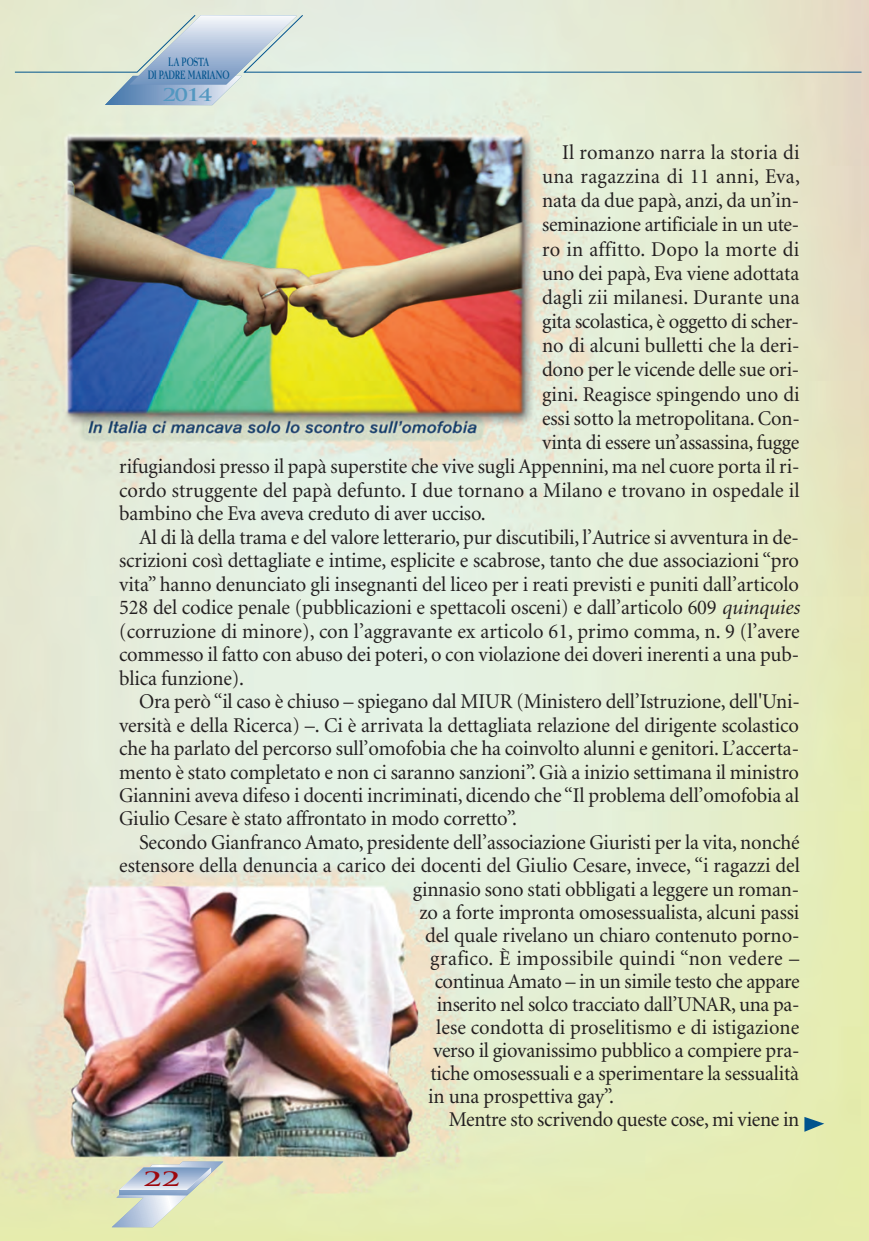
<style>
.page{position:relative;width:869px;height:1241px;background:#fff}
.page>*{position:absolute;margin:0;border:0;box-sizing:border-box;transform-origin:0 0}
.t1{font:21px/23.4px "Minion";letter-spacing:-.01em;color:#231f20;text-align:justify}
.t2{font:21px "Minion";letter-spacing:.015em;color:#231f20}
.t3{font:700 19.25px "Trajan Pro";color:#9d070d;scale:1.6 1}
.t4{font:700 17.15px "Trajan Pro";color:#5297c0;scale:1.33 1}
.t5{font:300 14px/13.8px "Graphic";color:#00538d;text-align:center;scale:.66 1}
.s1{font-style:italic}
</style>
<div class="page">
<img style="left:0;top:0;width:868px;height:1240px">
<svg style="left:112px;top:1161px;width:111px;height:65px"></svg>
<svg style="left:14px;top:14px;width:848px;height:91px"></svg>
<svg style="left:804px;top:1116px;width:19px;height:15px"></svg>
<p class="t5" style="left:148px;top:54px;width:125px">LA POSTA<br>DI PADRE MARIANO</p>
<p class="t4" style="left:162px;top:85px;width:39px">2014</p>
<p class="t1" style="left:542px;top:142px;width:259px;line-height:24.2px;text-indent:20px">Il romanzo narra la storia di una ragazzina di 11 anni, Eva, nata da due papà, anzi, da un’in&shy;seminazione artificiale in un ute&shy;ro in affitto. Dopo la morte di uno dei papà, Eva viene adottata dagli zii milanesi. Durante una gita scolastica, è oggetto di scher&shy;no di alcuni bulletti che la deri&shy;dono per le vicende delle sue ori&shy;gini. Reagisce spingendo uno di essi sotto la metropolitana. Con&shy;vinta di essere un’assassina, fugge</p>
<p class="t1" style="left:119px;top:456px;width:681px">rifugiandosi presso il papà superstite che vive sugli Appennini, ma nel cuore porta il ri&shy;cordo struggente del papà defunto. I due tornano a Milano e trovano in ospedale il bambino che Eva aveva creduto di aver ucciso.</p>
<p class="t1" style="left:119px;top:526px;width:681px;text-indent:20px">Al di là della trama e del valore letterario, pur discutibili, l’Autrice si avventura in de&shy;scrizioni così dettagliate e intime, esplicite e scabrose, tanto che due associazioni “pro vita” hanno denunciato gli insegnanti del liceo per i reati previsti e puniti dall’articolo 528 del codice penale (pubblicazioni e spettacoli osceni) e dall’articolo 609 <span class="s1">quinquies </span>(corruzione di minore), con l’aggravante ex articolo 61, primo comma, n. 9 (l’avere commesso il fatto con abuso dei poteri, o con violazione dei doveri inerenti a una pub&shy;blica funzione).</p>
<p class="t1" style="left:119px;top:691px;width:681px;text-indent:20px">Ora però “il caso è chiuso – spiegano dal MIUR (Ministero dell’Istruzione, dell'Uni&shy;versità e della Ricerca) –. Ci è arrivata la dettagliata relazione del dirigente scolastico che ha parlato del percorso sull’omofobia che ha coinvolto alunni e genitori. L’accerta&shy;mento è stato completato e non ci saranno sanzioni”. Già a inizio settimana il ministro Giannini aveva difeso i docenti incriminati, dicendo che “Il problema dell’omofobia al Giulio Cesare è stato affrontato in modo corretto”.</p>
<p class="t1" style="left:119px;top:832px;width:682px;text-align:right">Secondo Gianfranco Amato, presidente dell’associazione Giuristi per la vita, nonché estensore della denuncia a carico dei docenti del Giulio Cesare, invece, “i ragazzi del</p>
<p class="t3" style="left:143px;top:1167px;width:25px">22</p>
<p class="t1" style="left:412px;top:879px;width:388px">ginnasio sono stati obbligati a leggere un roman-</p>
<p class="t1" style="left:419px;top:902px;width:381px">zo a forte impronta omosessualista, alcuni passi</p>
<p class="t1" style="left:425px;top:925px;width:375px">del quale rivelano un chiaro contenuto porno-</p>
<p class="t2" style="left:430px;top:950px;width:370px">grafico. È impossibile quindi “non vedere –</p>
<p class="t1" style="left:434px;top:971px;width:366px">continua Amato – in un simile testo che appare</p>
<p class="t1" style="left:436px;top:994px;width:364px">inserito nel solco tracciato dall’UNAR, una pa-</p>
<p class="t1" style="left:436px;top:1017px;width:364px">lese condotta di proselitismo e di istigazione</p>
<p class="t1" style="left:433px;top:1040px;width:367px">verso il giovanissimo pubblico a compiere pra-</p>
<p class="t1" style="left:430px;top:1062px;width:370px">tiche omosessuali e a sperimentare la sessualità</p>
<p class="t1" style="left:428px;top:1085px;width:187px">in una prospettiva gay”.</p>
<p class="t1" style="left:448px;top:1108px;width:352px">Mentre sto scrivendo queste cose, mi viene in</p>
</div>
